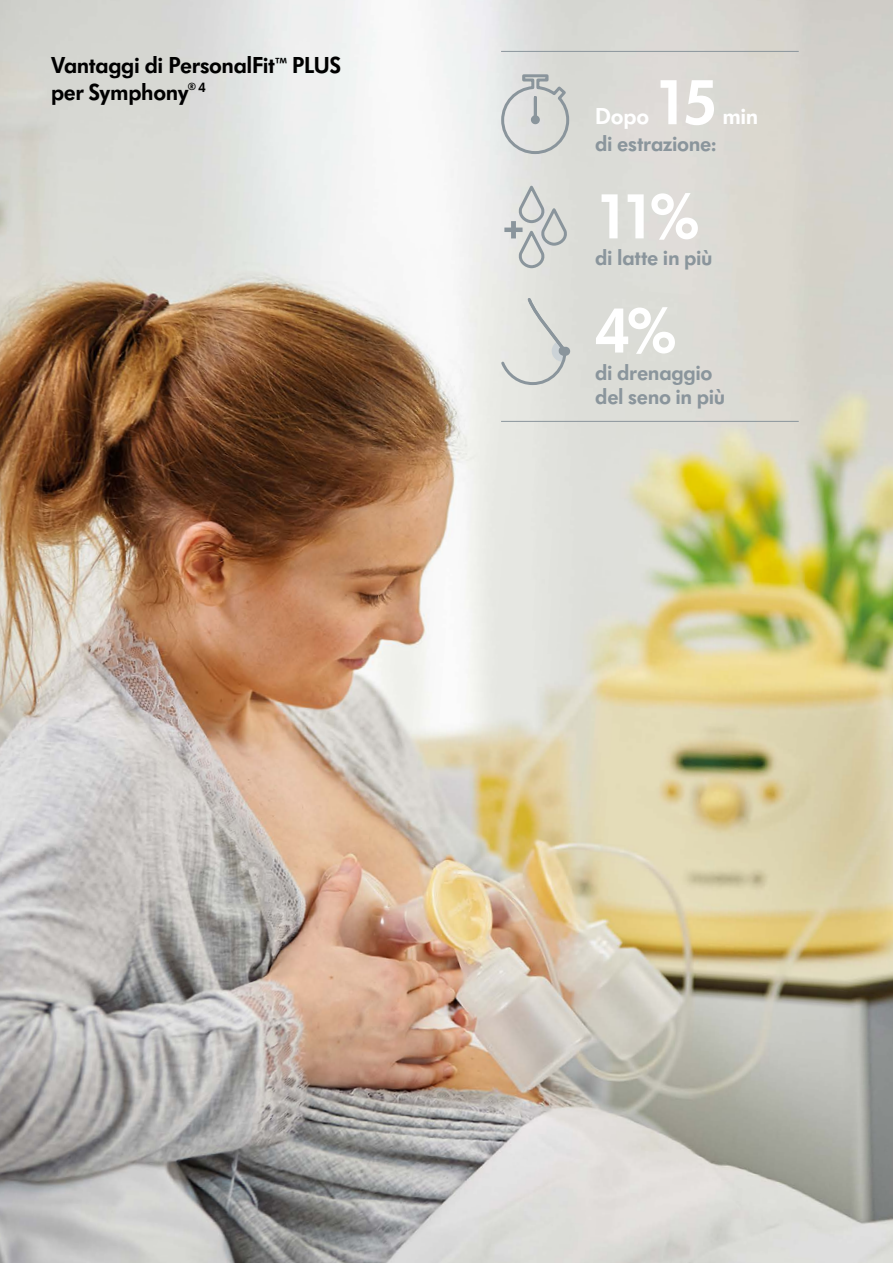
<style>
.page{position:relative;width:893px;height:1263px;background:#fff}
.page>*{position:absolute;margin:0;border:0;box-sizing:border-box;transform-origin:0 0}
.t1{font:600 66px "Futura SB Medela";color:#fff}
.t2{font:600 24px/26.4px "Futura SB Medela";letter-spacing:-.015em;color:#000}
.t3{font:600 24px "Futura SB Medela";letter-spacing:-.015em;color:#fff}
.t4{font:600 22.5px/24px "Futura SB Medela";letter-spacing:-.015em;color:#8a959c}
.t5{font:600 10.8px "Futura SB Medela";color:#000}
.s1{font-size:13.95px}
</style>
<div class="page">
<img style="left:0;top:0;width:893px;height:1263px">
<svg style="left:500px;top:73px;width:71px;height:83px;background:#d2d4d3"></svg>
<div style="left:531px;top:115px;width:9px;height:9px;border:3px solid #8a959c;border-radius:3px"></div>
<div style="left:532px;top:116px;width:7px;height:7px;background:#8a959c;border:2px solid #8a959c;border-radius:3px"></div>
<svg style="left:504px;top:183px;width:65px;height:87px;background:#d3d5d4"></svg>
<svg style="left:499px;top:295px;width:71px;height:92px;background:#dbddd9"></svg>
<hr style="left:501px;top:51px;width:298px;height:1px;background:#8a959c">
<hr style="left:501px;top:421px;width:298px;height:1px;background:#8a959c">
<p class="t2" style="left:51px;top:52px;width:292px">Vantaggi di PersonalFit<sup>™</sup> PLUS per Symphony</p>
<p class="t5" style="left:188px;top:80px;width:19px">® <span class="s1">4</span></p>
<p class="t3" style="left:595px;top:102px;width:55px">Dopo</p>
<h1 class="t1" style="left:654px;top:63px;width:65px">15</h1>
<p class="t4" style="left:595px;top:132px;width:122px">di estrazione:</p>
<p class="t3" style="left:722px;top:102px;width:37px">min</p>
<h1 class="t1" style="left:595px;top:177px;width:106px">11%</h1>
<p class="t4" style="left:595px;top:246px;width:119px">di latte in più</p>
<h1 class="t1" style="left:595px;top:291px;width:83px">4%</h1>
<p class="t4" style="left:595px;top:360px;width:132px">di drenaggio del seno in più</p>
</div>
